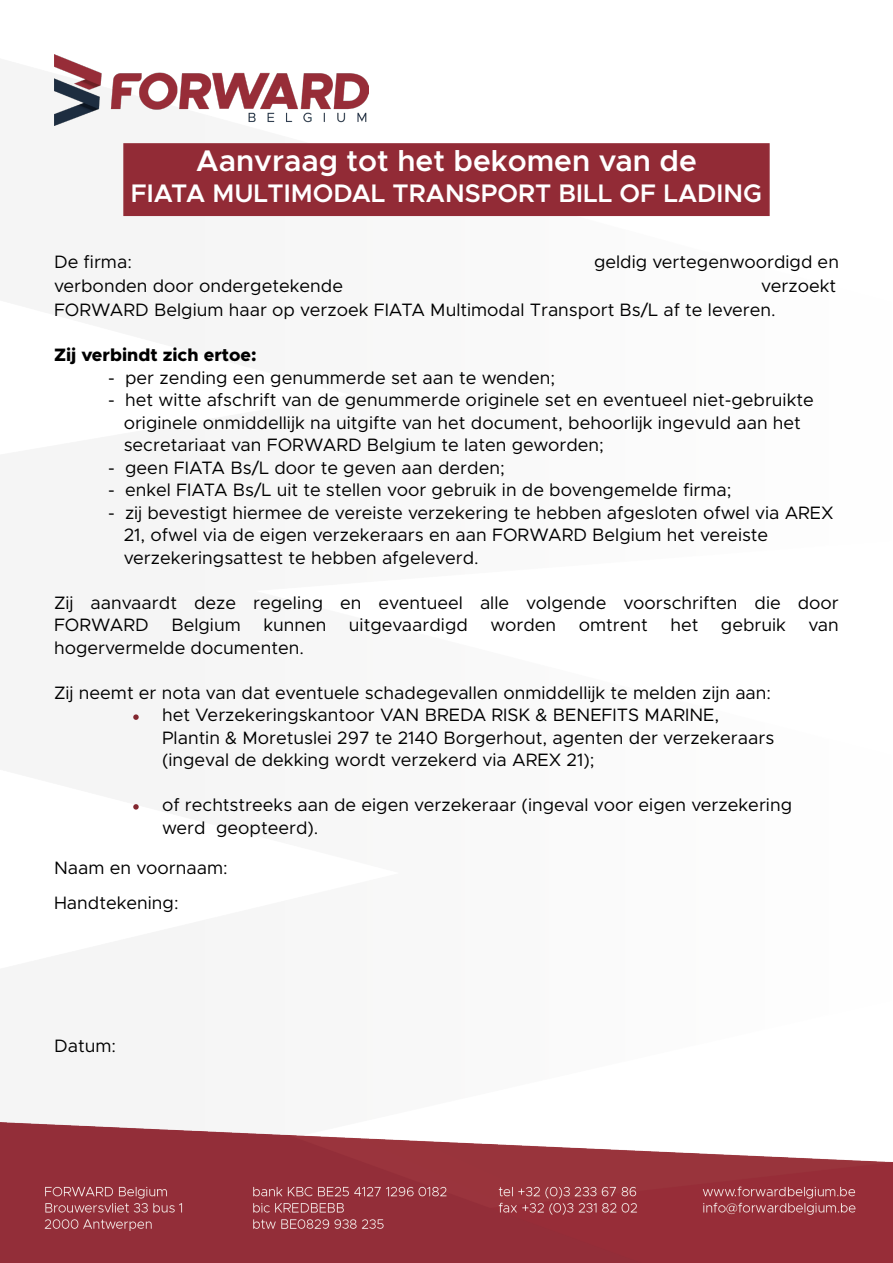
<style>
.page{position:relative;width:893px;height:1263px;background:#fff}
.page>*{position:absolute;margin:0;border:0;box-sizing:border-box;transform-origin:0 0}
.t1{font:600 30px "Metropolis";color:#fff}
.t2{font:600 25.5px "Metropolis";color:#fff}
.t3{font:18px/22.5px "Metropolis";color:#000}
.t4{font:800 18px "Metropolis";color:#000}
</style>
<div class="page">
<div style="left:123px;top:143px;width:647px;height:73px;background:#922b36;border:2px solid #922b36"></div>
<img style="left:54px;top:54px;width:314px;height:71px">
<img style="left:0;top:1122px;width:893px;height:141px">
<svg style="left:133px;top:714px;width:6px;height:6px"></svg>
<svg style="left:133px;top:804px;width:6px;height:6px"></svg>
<h1 class="t1" style="left:196px;top:142px;width:502px">Aanvraag tot het bekomen van de</h1>
<h2 class="t2" style="left:131px;top:177px;width:633px">FIATA MULTIMODAL TRANSPORT BILL OF LADING</h2>
<p class="t3" style="left:54px;top:251px;width:79px">De firma:</p>
<p class="t3" style="left:594px;top:251px;width:246px">geldig vertegenwoordigd en</p>
<p class="t3" style="left:54px;top:275px;width:291px">verbonden door ondergetekende</p>
<p class="t3" style="left:54px;top:274px;width:784px;line-height:24px;text-indent:707px">verzoekt<br>FORWARD Belgium haar op verzoek FIATA Multimodal Transport Bs/L af te leveren.</p>
<p class="t4" style="left:54px;top:344px;width:204px">Zij verbindt zich ertoe:</p>
<p class="t3" style="left:108px;top:366px;width:449px">- per zending een genummerde set aan te wenden;</p>
<p class="t3" style="left:124px;top:389px;width:692px;text-indent:-16px">- het witte afschrift van de genummerde originele set en eventueel niet-gebruikte originele onmiddellijk na uitgifte van het document, behoorlijk ingevuld aan het secretariaat van FORWARD Belgium te laten geworden;</p>
<p class="t3" style="left:108px;top:456px;width:398px">- geen FIATA Bs/L door te geven aan derden;</p>
<p class="t3" style="left:108px;top:479px;width:625px">- enkel FIATA Bs/L uit te stellen voor gebruik in de bovengemelde firma;</p>
<p class="t3" style="left:124px;top:501px;width:712px;text-indent:-16px">- zij bevestigt hiermee de vereiste verzekering te hebben afgesloten ofwel via AREX<br>21, ofwel via de eigen verzekeraars en aan FORWARD Belgium het vereiste verzekeringsattest te hebben afgeleverd.</p>
<p class="t3" style="left:54px;top:591px;width:786px">Zij aanvaardt deze regeling en eventueel alle volgende voorschriften die door<br>FORWARD</p>
<p class="t3" style="left:171px;top:614px;width:71px">Belgium</p>
<p class="t3" style="left:263px;top:614px;width:65px">kunnen</p>
<p class="t3" style="left:349px;top:614px;width:120px">uitgevaardigd</p>
<p class="t3" style="left:490px;top:614px;width:67px">worden</p>
<p class="t3" style="left:579px;top:614px;width:71px">omtrent</p>
<p class="t3" style="left:670px;top:614px;width:30px">het</p>
<p class="t3" style="left:721px;top:614px;width:67px">gebruik</p>
<p class="t3" style="left:808px;top:614px;width:32px">van</p>
<p class="t3" style="left:54px;top:636px;width:251px">hogervermelde documenten.</p>
<p class="t3" style="left:162px;top:681px;width:614px;text-indent:-108px">Zij neemt er nota van dat eventuele schadegevallen onmiddellijk te melden zijn aan: het Verzekeringskantoor VAN BREDA RISK &amp; BENEFITS MARINE, Plantin &amp; Moretuslei 297 te 2140 Borgerhout, agenten der verzekeraars (ingeval de dekking wordt verzekerd via AREX 21);</p>
<p class="t3" style="left:162px;top:794px;width:632px">of rechtstreeks aan de eigen verzekeraar (ingeval voor eigen verzekering werd geopteerd).</p>
<p class="t3" style="left:54px;top:857px;width:175px">Naam en voornaam:</p>
<p class="t3" style="left:54px;top:891px;width:126px">Handtekening:</p>
<p class="t3" style="left:54px;top:1034px;width:64px">Datum:</p>
</div>
